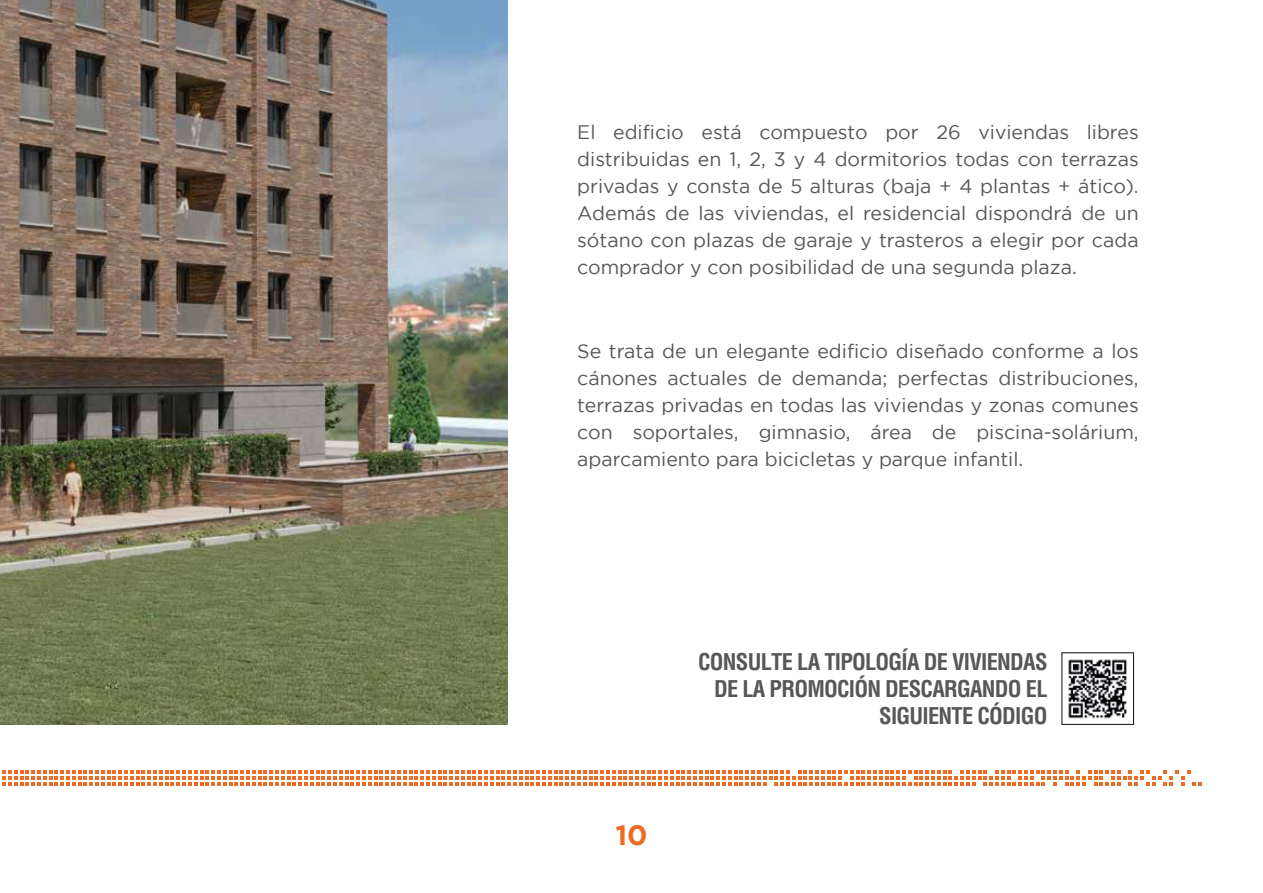
<style>
.page{position:relative;width:1263px;height:893px;background:#fff}
.page>*{position:absolute;margin:0;border:0;box-sizing:border-box;transform-origin:0 0}
.t1{font:700 27.9px "Gotham";color:#ed6c24}
.t2{font:700 condensed 22.5px/27px "Helvetica";letter-spacing:-.035em;color:#575756;text-align:right}
.t3{font:19.5px/27px "Gotham";color:#575756;text-align:justify}
</style>
<div class="page">
<img style="left:0;top:0;width:508px;height:724px">
<img style="left:1068px;top:659px;width:59px;height:60px">
<div style="left:1061px;top:652px;width:73px;height:73px;border:1px solid #1d1d1b"></div>
<svg style="left:2px;top:770px;width:1200px;height:15px"></svg>
<p class="t3" style="left:577px;top:118px;width:563px">El edificio está compuesto por 26 viviendas libres distribuidas en 1, 2, 3 y 4 dormitorios todas con terrazas privadas y consta de 5 alturas (baja + 4 plantas + ático).<br>Además de las viviendas, el residencial dispondrá de un sótano con plazas de garaje y trasteros a elegir por cada comprador y con posibilidad de una segunda plaza.</p>
<p class="t3" style="left:577px;top:337px;width:563px">Se trata de un elegante edificio diseñado conforme a los cánones actuales de demanda; perfectas distribuciones, terrazas privadas en todas las viviendas y zonas comunes con soportales, gimnasio, área de piscina-solárium, aparcamiento para bicicletas y parque infantil.</p>
<h1 class="t1" style="left:615px;top:819px;width:34px">10</h1>
<p class="t2" style="left:698px;top:648px;width:351px">CONSULTE LA TIPOLOGÍA DE VIVIENDAS<br>DE LA PROMOCIÓN DESCARGANDO EL<br>SIGUIENTE CÓDIGO</p>
</div>
